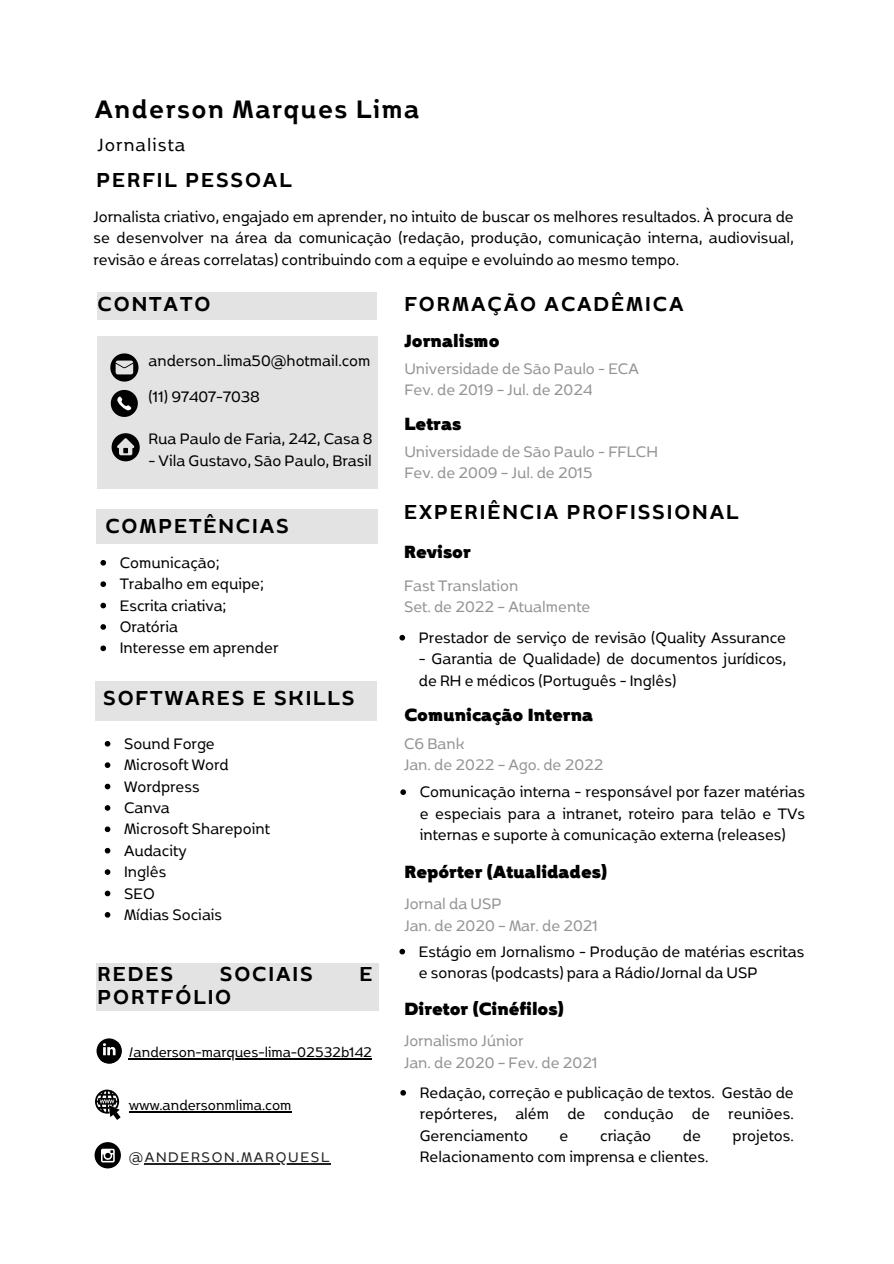
<style>
.page{position:relative;width:894px;height:1264px;background:#fff}
.page>*{position:absolute;margin:0;border:0;box-sizing:border-box;transform-origin:0 0}
.t1{font:600 30px "Boriboon";letter-spacing:.05em;color:#000}
.t2{font:600 24px "Boriboon";letter-spacing:.08em;color:#000}
.t3{font:900 21px "Boriboon";color:#000}
.t4{font:21px "Boriboon";letter-spacing:.05em;color:#000}
.t5{font:18px/21.3px "Boriboon";color:#000;text-align:justify}
.t6{font:18px "Boriboon";color:#949494}
.t7{font:16.5px "Boriboon";color:#000}
.t8{font:16.5px "Boriboon";letter-spacing:.1em;color:#222}
</style>
<div class="page">
<div style="left:98px;top:336px;width:279px;height:153px;background:#e3e3e3"></div>
<svg style="left:110px;top:353px;width:28px;height:28px"></svg>
<svg style="left:112px;top:433px;width:28px;height:28px"></svg>
<svg style="left:100px;top:560px;width:6px;height:5px"></svg>
<svg style="left:100px;top:581px;width:6px;height:6px"></svg>
<svg style="left:100px;top:602px;width:6px;height:6px"></svg>
<svg style="left:100px;top:624px;width:6px;height:5px"></svg>
<svg style="left:100px;top:645px;width:6px;height:6px"></svg>
<div style="left:96px;top:509px;width:281px;height:34px;background:#e3e3e3"></div>
<div style="left:95px;top:681px;width:282px;height:39px;background:#e3e3e3"></div>
<div style="left:96px;top:963px;width:283px;height:47px;background:#e3e3e3"></div>
<svg style="left:96px;top:1038px;width:26px;height:25px"></svg>
<svg style="left:100px;top:1042px;width:22px;height:22px"></svg>
<svg style="left:95px;top:1089px;width:25px;height:30px"></svg>
<div style="left:94px;top:1142px;width:26px;height:25px;background:#000;border-radius:50%"></div>
<svg style="left:101px;top:1148px;width:14px;height:14px"></svg>
<svg style="left:111px;top:390px;width:27px;height:27px"></svg>
<div style="left:98px;top:292px;width:279px;height:27px;background:#e3e3e3"></div>
<svg style="left:399px;top:635px;width:6px;height:5px"></svg>
<svg style="left:400px;top:1090px;width:6px;height:5px"></svg>
<svg style="left:400px;top:789px;width:6px;height:6px"></svg>
<svg style="left:399px;top:948px;width:6px;height:6px"></svg>
<hr style="left:129px;top:1058px;width:243px;height:1px;background:#000">
<hr style="left:129px;top:1110px;width:162px;height:2px;background:#000">
<hr style="left:145px;top:1163px;width:186px;height:1px;background:#222">
<svg style="left:105px;top:741px;width:5px;height:5px"></svg>
<svg style="left:105px;top:762px;width:5px;height:6px"></svg>
<svg style="left:105px;top:783px;width:5px;height:6px"></svg>
<svg style="left:105px;top:805px;width:5px;height:5px"></svg>
<svg style="left:105px;top:826px;width:5px;height:6px"></svg>
<svg style="left:105px;top:847px;width:5px;height:6px"></svg>
<svg style="left:105px;top:869px;width:5px;height:5px"></svg>
<svg style="left:105px;top:890px;width:5px;height:6px"></svg>
<svg style="left:105px;top:912px;width:5px;height:5px"></svg>
<h2 class="t1" style="left:95px;top:90px;width:326px">Anderson Marques Lima</h2>
<p class="t4" style="left:98px;top:131px;width:89px">Jornalista</p>
<p class="t2" style="left:96px;top:165px;width:197px">PERFIL PESSOAL</p>
<h3 class="t5" style="left:93px;top:205px;width:701px">Jornalista criativo, engajado em aprender, no intuito de buscar os melhores resultados. À procura de se desenvolver na área da comunicação (redação, produção, comunicação interna, audiovisual, revisão e áreas correlatas) contribuindo com a equipe e evoluindo ao mesmo tempo.</h3>
<p class="t2" style="left:98px;top:288px;width:114px">CONTATO</p>
<p class="t5" style="left:148px;top:349px;width:223px">anderson_lima50@hotmail.com</p>
<p class="t5" style="left:148px;top:385px;width:113px">(11) 97407-7038</p>
<p class="t5" style="left:148px;top:427px;width:225px">Rua Paulo de Faria, 242, Casa 8</p>
<p class="t5" style="left:148px;top:449px;width:225px">- Vila Gustavo, São Paulo, Brasil</p>
<p class="t2" style="left:105px;top:510px;width:185px">COMPETÊNCIAS</p>
<h1 class="t5" style="left:120px;top:551px;width:101px">Comunicação;</h1>
<h4 class="t5" style="left:120px;top:572px;width:145px">Trabalho em equipe;</h4>
<h2 class="t5" style="left:120px;top:593px;width:108px">Escrita criativa;</h2>
<p class="t5" style="left:120px;top:615px;width:60px">Oratória</p>
<h2 class="t5" style="left:120px;top:636px;width:160px">Interesse em aprender</h2>
<p class="t2" style="left:103px;top:682px;width:253px">SOFTWARES E SKILLS</p>
<h3 class="t5" style="left:124px;top:732px;width:92px">Sound Forge</h3>
<p class="t5" style="left:124px;top:753px;width:106px">Microsoft Word</p>
<p class="t5" style="left:124px;top:774px;width:77px">Wordpress</p>
<p class="t5" style="left:124px;top:796px;width:47px">Canva</p>
<h2 class="t5" style="left:124px;top:817px;width:147px">Microsoft Sharepoint</h2>
<h3 class="t5" style="left:124px;top:838px;width:64px">Audacity</h3>
<p class="t5" style="left:124px;top:860px;width:44px">Inglês</p>
<p class="t5" style="left:124px;top:881px;width:32px">SEO</p>
<p class="t5" style="left:124px;top:903px;width:100px">Mídias Sociais</p>
<h2 class="t2" style="left:404px;top:289px;width:280px">FORMAÇÃO ACADÊMICA</h2>
<h3 class="t3" style="left:404px;top:327px;width:97px">Jornalismo</h3>
<p class="t6" style="left:404px;top:357px;width:236px">Universidade de São Paulo - ECA</p>
<p class="t6" style="left:404px;top:378px;width:189px">Fev. de 2019 – Jul. de 2024</p>
<p class="t3" style="left:404px;top:410px;width:58px">Letras</p>
<h3 class="t6" style="left:404px;top:440px;width:255px">Universidade de São Paulo - FFLCH</h3>
<p class="t6" style="left:404px;top:461px;width:189px">Fev. de 2009 – Jul. de 2015</p>
<p class="t2" style="left:404px;top:496px;width:336px">EXPERIÊNCIA PROFISSIONAL</p>
<p class="t3" style="left:404px;top:538px;width:68px">Revisor</p>
<h3 class="t6" style="left:404px;top:574px;width:116px">Fast Translation</h3>
<p class="t6" style="left:404px;top:595px;width:188px">Set. de 2022 – Atualmente</p>
<p class="t5" style="left:418px;top:626px;width:369px">Prestador de serviço de revisão (Quality Assurance</p>
<p class="t5" style="left:418px;top:647px;width:369px">- Garantia de Qualidade) de documentos jurídicos, de RH e médicos (Português - Inglês)</p>
<h2 class="t3" style="left:404px;top:701px;width:190px">Comunicação Interna</h2>
<p class="t6" style="left:404px;top:732px;width:62px">C6 Bank</p>
<p class="t6" style="left:404px;top:753px;width:201px">Jan. de 2022 – Ago. de 2022</p>
<p class="t5" style="left:419px;top:780px;width:387px">Comunicação interna - responsável por fazer matérias e especiais para a intranet, roteiro para telão e TVs internas e suporte à comunicação externa (releases)</p>
<p class="t3" style="left:404px;top:858px;width:204px">Repórter (Atualidades)</p>
<p class="t6" style="left:404px;top:892px;width:99px">Jornal da USP</p>
<p class="t6" style="left:404px;top:913px;width:195px">Jan. de 2020 – Mar. de 2021</p>
<p class="t5" style="left:418px;top:939px;width:387px">Estágio em Jornalismo - Produção de matérias escritas</p>
<p class="t2" style="left:98px;top:958px;width:77px">REDES</p>
<p class="t2" style="left:220px;top:958px;width:94px">SOCIAIS</p>
<p class="t2" style="left:359px;top:958px;width:15px">E</p>
<p class="t5" style="left:418px;top:961px;width:340px">e sonoras (podcasts) para a Rádio/Jornal da USP</p>
<p class="t2" style="left:98px;top:982px;width:135px">PORTFÓLIO</p>
<p class="t3" style="left:404px;top:995px;width:161px">Diretor (Cinéfilos)</p>
<p class="t7" style="left:129px;top:1041px;width:244px">/anderson-marques-lima-02532b142</p>
<p class="t7" style="left:129px;top:1094px;width:164px">www.andersonmlima.com</p>
<p class="t8" style="left:129px;top:1146px;width:202px">@ANDERSON.MARQUESL</p>
<p class="t6" style="left:404px;top:1029px;width:121px">Jornalismo Júnior</p>
<p class="t6" style="left:404px;top:1050px;width:195px">Jan. de 2020 – Fev. de 2021</p>
<h2 class="t5" style="left:419px;top:1080px;width:375px">Redação, correção e publicação de textos. Gestão de repórteres, além de condução de reuniões.<br>Gerenciamento</h2>
<h2 class="t5" style="left:559px;top:1123px;width:10px">e</h2>
<h2 class="t5" style="left:600px;top:1123px;width:52px">criação</h2>
<h2 class="t5" style="left:682px;top:1123px;width:20px">de</h2>
<h2 class="t5" style="left:732px;top:1123px;width:63px">projetos.</h2>
<h2 class="t5" style="left:419px;top:1145px;width:290px">Relacionamento com imprensa e clientes.</h2>
</div>
